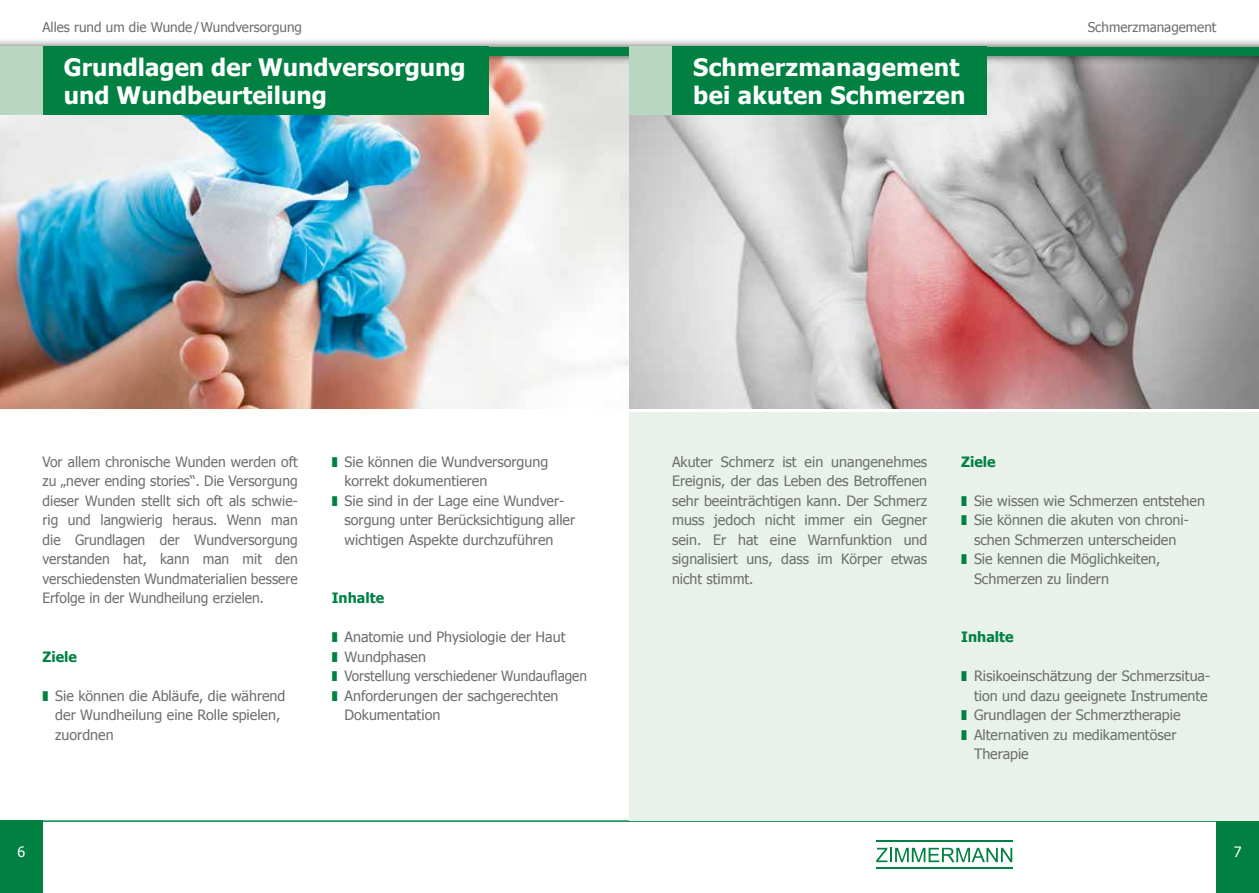
<style>
.page{position:relative;width:1259px;height:893px;background:#fff}
.page>*{position:absolute;margin:0;border:0;box-sizing:border-box;transform-origin:0 0}
.t1{font:700 24px/28.5px "Tahoma";color:#fff}
.t2{font:14.25px/19.5px "Tahoma";color:#6e6e6e;text-align:justify}
.t3{font:14.25px "Tahoma";color:#6e6e6e;scale:.95 1}
.t4{font:700 14.25px "Tahoma";color:#008142}
.t5{font:14.25px "Tahoma";color:#fff}
.t6{font:13.5px "Tahoma";color:#6e6e6e}
.s1{color:#008142}
</style>
<div class="page">
<img style="left:0;top:64px;width:1259px;height:344px">
<div style="left:0;top:38px;width:1259px;height:26px;background:#000;opacity:.75"></div>
<div style="left:0;top:47px;width:1259px;height:8px;background:#008142"></div>
<hr style="left:0;top:821px;width:1259px;height:1px;background:#008142">
<svg style="left:876px;top:848px;width:136px;height:14px"></svg>
<hr style="left:876px;top:840px;width:136px;height:2px;background:#008142">
<hr style="left:876px;top:867px;width:136px;height:2px;background:#008142">
<div style="left:0;top:821px;width:43px;height:72px;background:#008142"></div>
<div style="left:1216px;top:821px;width:43px;height:72px;background:#008142"></div>
<div style="left:629px;top:412px;width:630px;height:409px;background:#e8f1ea"></div>
<div style="left:672px;top:47px;width:314px;height:68px;background:#008142"></div>
<div style="left:629px;top:47px;width:43px;height:68px;background:#b8d6c1"></div>
<div style="left:43px;top:47px;width:446px;height:68px;background:#008142"></div>
<div style="left:0;top:47px;width:43px;height:68px;background:#b8d6c1"></div>
<p class="t6" style="left:43px;top:18px;width:261px">Alles rund um die Wunde/Wundversorgung</p>
<h1 class="t1" style="left:64px;top:51px;width:403px">Grundlagen der Wundversorgung und Wundbeurteilung</h1>
<h1 class="t1" style="left:693px;top:51px;width:274px">Schmerzmanagement bei akuten Schmerzen</h1>
<p class="t6" style="left:1087px;top:18px;width:130px">Schmerzmanagement</p>
<p class="t2" style="left:43px;top:451px;width:257px">Vor allem chronische Wunden werden oft zu „never ending stories“. Die Versorgung dieser Wunden stellt sich oft als schwie&shy;rig und langwierig heraus. Wenn man die Grundlagen der Wundversorgung verstanden hat, kann man mit den verschiedensten Wundmaterialien bessere Erfolge in der Wundheilung erzielen.</p>
<p class="t4" style="left:43px;top:646px;width:36px">Ziele</p>
<p class="t2" style="left:55px;top:685px;width:232px;text-align:left;text-indent:-13px"><span class="s1">❚</span> Sie können die Abläufe, die während der Wundheilung eine Rolle spielen, zuordnen</p>
<p class="t2" style="left:332px;top:451px;width:218px"><span class="s1">❚</span> Sie können die Wundversorgung</p>
<p class="t2" style="left:344px;top:470px;width:144px">korrekt dokumentieren</p>
<p class="t2" style="left:332px;top:490px;width:234px"><span class="s1">❚</span> Sie sind in der Lage eine Wundver-</p>
<p class="t2" style="left:344px;top:509px;width:232px">sorgung unter Berücksichtigung aller</p>
<p class="t2" style="left:344px;top:529px;width:210px">wichtigen Aspekte durchzuführen</p>
<p class="t4" style="left:332px;top:588px;width:54px">Inhalte</p>
<p class="t2" style="left:332px;top:626px;width:235px"><span class="s1">❚</span> Anatomie und Physiologie der Haut</p>
<p class="t2" style="left:332px;top:646px;width:96px"><span class="s1">❚</span> Wundphasen</p>
<p class="t3" style="left:332px;top:666px;width:270px"><span class="s1">❚</span> Vorstellung verschiedener Wundauflagen</p>
<p class="t2" style="left:332px;top:685px;width:228px"><span class="s1">❚</span> Anforderungen der sachgerechten</p>
<p class="t2" style="left:344px;top:704px;width:97px">Dokumentation</p>
<p class="t2" style="left:672px;top:451px;width:257px">Akuter Schmerz ist ein unangenehmes Ereignis, der das Leben des Betroffenen sehr beeinträchtigen kann. Der Schmerz muss jedoch nicht immer ein Gegner sein. Er hat eine Warnfunktion und signalisiert uns, dass im Körper etwas nicht stimmt.</p>
<p class="t4" style="left:961px;top:451px;width:36px">Ziele</p>
<p class="t2" style="left:961px;top:490px;width:245px"><span class="s1">❚</span> Sie wissen wie Schmerzen entstehen</p>
<p class="t2" style="left:961px;top:509px;width:229px"><span class="s1">❚</span> Sie können die akuten von chroni-</p>
<p class="t2" style="left:974px;top:529px;width:204px">schen Schmerzen unterscheiden</p>
<p class="t2" style="left:961px;top:548px;width:201px"><span class="s1">❚</span> Sie kennen die Möglichkeiten,</p>
<p class="t2" style="left:974px;top:568px;width:136px">Schmerzen zu lindern</p>
<p class="t4" style="left:961px;top:627px;width:54px">Inhalte</p>
<p class="t2" style="left:961px;top:665px;width:250px"><span class="s1">❚</span> Risikoeinschätzung der Schmerzsitua-</p>
<p class="t2" style="left:974px;top:685px;width:235px">tion und dazu geeignete Instrumente</p>
<p class="t2" style="left:961px;top:704px;width:221px"><span class="s1">❚</span> Grundlagen der Schmerztherapie</p>
<p class="t2" style="left:961px;top:724px;width:217px"><span class="s1">❚</span> Alternativen zu medikamentöser</p>
<p class="t2" style="left:974px;top:743px;width:56px">Therapie</p>
<p class="t5" style="left:17px;top:842px;width:9px">6</p>
<p class="t5" style="left:1233px;top:842px;width:9px">7</p>
</div>
